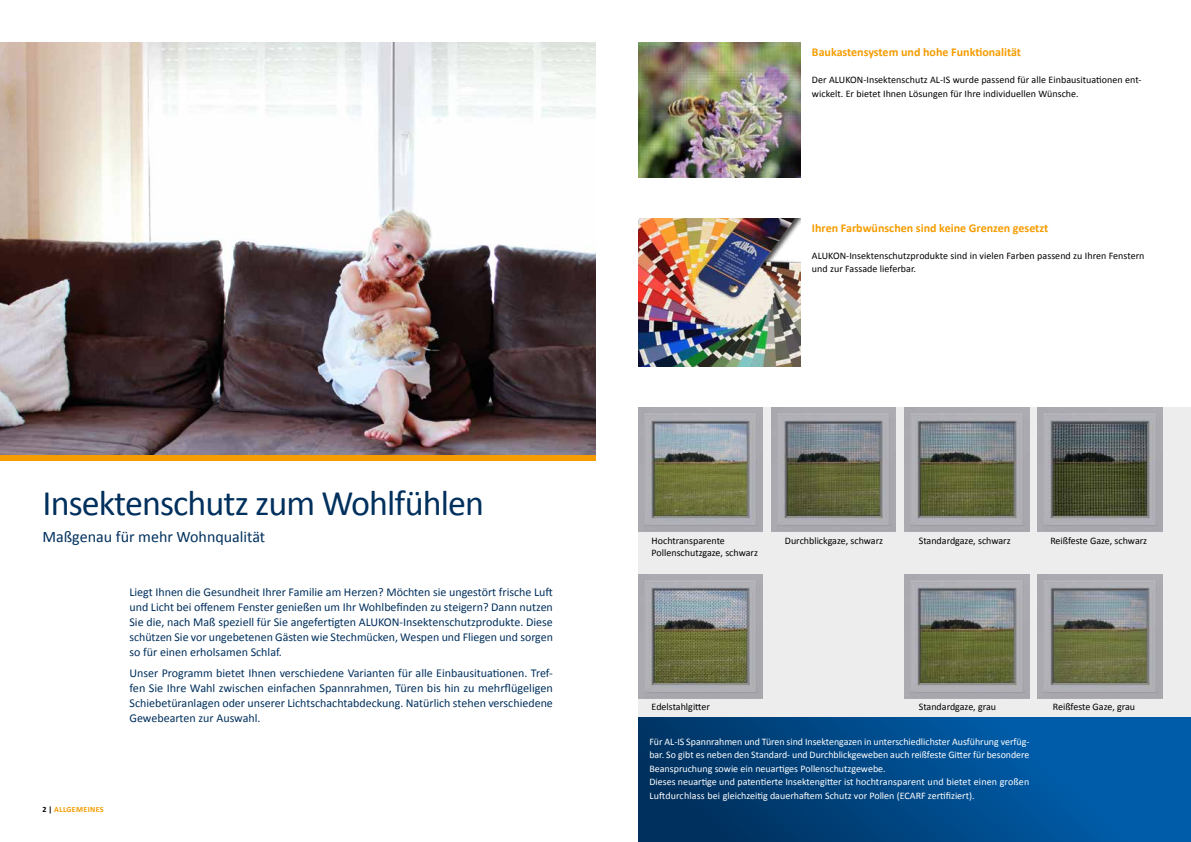
<style>
.page{position:relative;width:1191px;height:842px;background:#fff}
.page>*{position:absolute;margin:0;border:0;box-sizing:border-box;transform-origin:0 0}
.t1{font:36px "Calibri";letter-spacing:-.025em;color:#00305d}
.t2{font:16px "Calibri";color:#00305d}
.t3{font:12px/15px "Calibri";color:#00305d;text-align:justify}
.t4{font:700 12px "Calibri";color:#f59c00}
.t5{font:10px/13.5px "Calibri";color:#000}
.t6{font:10px/13.5px "Calibri";color:#fff}
.t7{font:700 8px "Calibri";letter-spacing:.04em;color:#f59c00}
.s1{color:#000}
</style>
<div class="page">
<img style="left:0;top:43px;width:595px;height:412px">
<div style="left:0;top:455px;width:595px;height:6px;background:#f59c00"></div>
<img style="left:638px;top:43px;width:162px;height:135px">
<img style="left:638px;top:218px;width:162px;height:149px">
<div style="left:638px;top:407px;width:553px;height:311px;background:#ededed"></div>
<div style="left:638px;top:718px;width:553px;height:124px;background:linear-gradient(to right,#00315e,#0063b5)"></div>
<img style="left:638px;top:407px;width:124px;height:125px">
<img style="left:771px;top:407px;width:125px;height:125px">
<img style="left:904px;top:407px;width:125px;height:125px">
<img style="left:1038px;top:407px;width:124px;height:125px">
<img style="left:638px;top:574px;width:124px;height:125px">
<img style="left:904px;top:574px;width:125px;height:125px">
<img style="left:1038px;top:574px;width:124px;height:125px">
<h1 class="t1" style="left:43px;top:478px;width:443px">Insektenschutz zum Wohlfühlen</h1>
<h2 class="t2" style="left:43px;top:526px;width:224px">Maßgenau für mehr Wohnqualität</h2>
<p class="t3" style="left:129px;top:584px;width:425px">Liegt Ihnen die Gesundheit Ihrer Familie am Herzen? Möchten sie ungestört frische Luft und Licht bei offenem Fenster genießen um Ihr Wohlbefinden zu steigern? Dann nutzen Sie die, nach Maß speziell für Sie angefertigten ALUKON-Insektenschutzprodukte. Diese schützen Sie vor ungebetenen Gästen wie Stechmücken, Wespen und Fliegen und sorgen so für einen erholsamen Schlaf.</p>
<p class="t3" style="left:129px;top:665px;width:425px">Unser Programm bietet Ihnen verschiedene Varianten für alle Einbausituationen. Tref&shy;fen Sie Ihre Wahl zwischen einfachen Spannrahmen, Türen bis hin zu mehrflügeligen Schiebetüranlagen oder unserer Lichtschachtabdeckung. Natürlich stehen verschiedene Gewebearten zur Auswahl.</p>
<p class="t7" style="left:43px;top:804px;width:63px"><span class="s1">2 |</span> ALLGEMEINES</p>
<p class="t4" style="left:812px;top:44px;width:211px">Baukastensystem und hohe Funktionalität</p>
<p class="t5" style="left:812px;top:73px;width:331px">Der ALUKON-Insektenschutz AL-IS wurde passend für alle Einbausituationen ent&shy;wickelt. Er bietet Ihnen Lösungen für Ihre individuellen Wünsche.</p>
<p class="t4" style="left:812px;top:219px;width:238px">Ihren Farbwünschen sind keine Grenzen gesetzt</p>
<p class="t5" style="left:812px;top:248px;width:334px">ALUKON-Insektenschutzprodukte sind in vielen Farben passend zu Ihren Fenstern und zur Fassade lieferbar.</p>
<p class="t5" style="left:651px;top:534px;width:108px;line-height:12px">Hochtransparente<br>Pollenschutzgaze, schwarz</p>
<p class="t5" style="left:785px;top:533px;width:100px">Durchblickgaze, schwarz</p>
<p class="t5" style="left:918px;top:533px;width:93px">Standardgaze, schwarz</p>
<p class="t5" style="left:1050px;top:533px;width:98px">Reißfeste Gaze, schwarz</p>
<p class="t5" style="left:651px;top:699px;width:60px">Edelstahlgitter</p>
<p class="t5" style="left:918px;top:699px;width:79px">Standardgaze, grau</p>
<p class="t5" style="left:1053px;top:699px;width:84px">Reißfeste Gaze, grau</p>
<p class="t6" style="left:649px;top:734px;width:381px">Für AL-IS Spannrahmen und Türen sind Insektengazen in unterschiedlichster Ausführung verfüg&shy;bar. So gibt es neben den Standard- und Durchblickgeweben auch reißfeste Gitter für besondere Beanspruchung sowie ein neuartiges Pollenschutzgewebe.<br>Dieses neuartige und patentierte Insektengitter ist hochtransparent und bietet einen großen Luftdurchlass bei gleichzeitig dauerhaftem Schutz vor Pollen (ECARF zertifiziert).</p>
</div>
